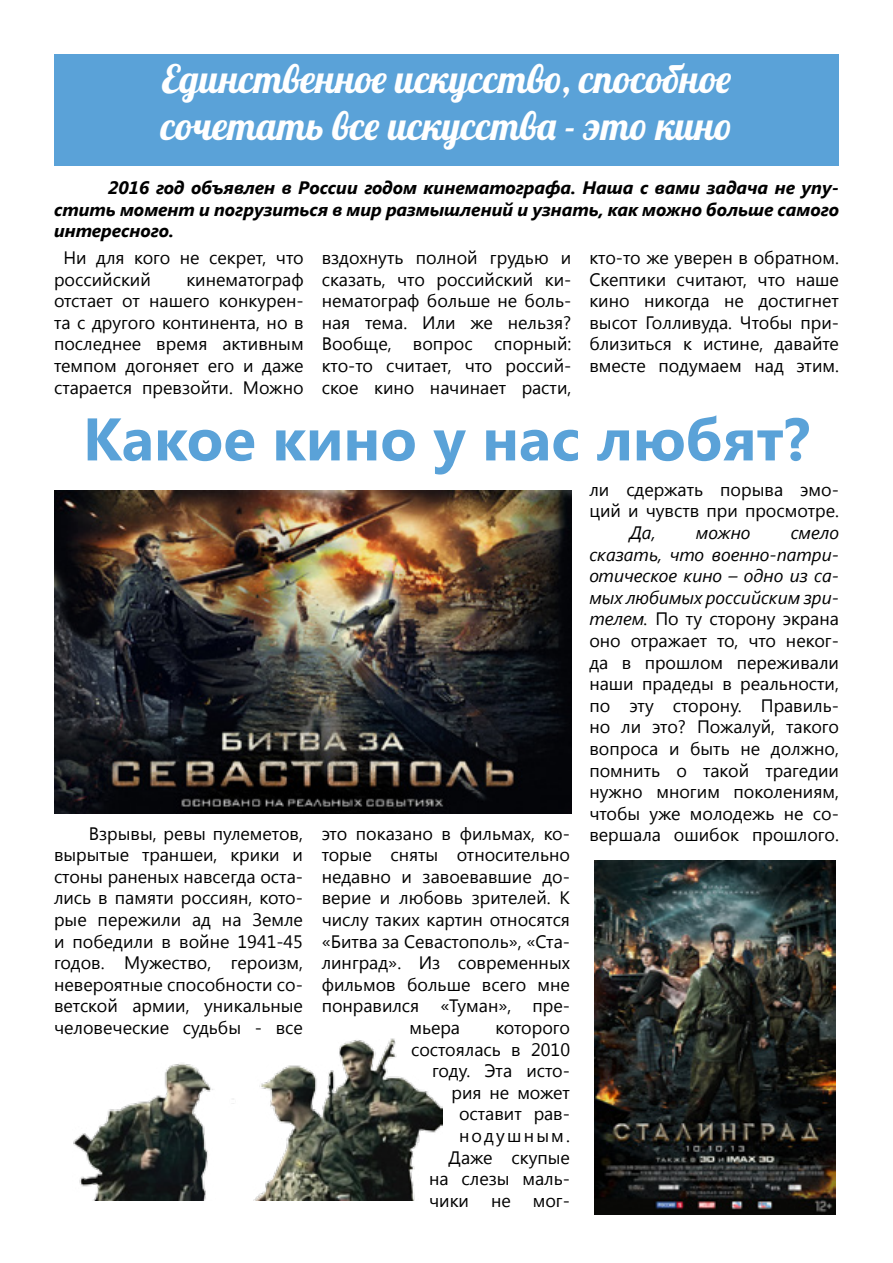
<style>
.page{position:relative;width:893px;height:1263px;background:#fff}
.page>*{position:absolute;margin:0;border:0;box-sizing:border-box;transform-origin:0 0}
.t1{font:700 60px "Segoe UI";color:#5aa2d8}
.t2{font:39px/46.8px "Lobster";color:#fff}
.t3{font:18px/21.6px "Segoe UI";color:#000;text-align:justify}
.t4{font:italic 700 18px/21.6px "Segoe UI";color:#000;text-align:justify}
.t5{font:italic 18px "Segoe UI";color:#000}
.s1{font-style:italic}
</style>
<div class="page">
<div style="left:54px;top:54px;width:785px;height:112px;background:#5aa2d8"></div>
<img style="left:54px;top:490px;width:517px;height:324px">
<img style="left:73px;top:1038px;width:370px;height:162px">
<img style="left:594px;top:861px;width:241px;height:353px">
<h2 class="t2" style="left:161px;top:55px;width:573px">Единственное искусство, способное сочетать все искусства - это кино</h2>
<p class="t4" style="left:54px;top:176px;width:786px;text-indent:54px">2016 год объявлен в России годом кинематографа. Наша с вами задача не упу&shy;стить момент и погрузиться в мир размышлений и узнать, как можно больше самого интересного.</p>
<p class="t3" style="left:54px;top:246px;width:251px;text-indent:9px">Ни для кого не секрет, что российский</p>
<p class="t3" style="left:322px;top:246px;width:251px">вздохнуть полной грудью и сказать, что российский ки&shy;нематограф больше не боль&shy;ная тема. Или же нельзя?<br>Вообще, вопрос спорный: кто-то считает, что россий&shy;ское кино начинает расти,</p>
<p class="t3" style="left:589px;top:246px;width:251px">кто-то же уверен в обратном.<br>Скептики считают, что наше кино никогда не достигнет высот Голливуда. Чтобы при&shy;близиться к истине, давайте вместе подумаем над этим.</p>
<h1 class="t1" style="left:83px;top:396px;width:729px">Какое кино у нас любят?</h1>
<p class="t3" style="left:54px;top:268px;width:251px;text-indent:132px">кинематограф отстает от нашего конкурен&shy;та с другого континента, но в последнее время активным темпом догоняет его и даже старается превзойти. Можно</p>
<p class="t3" style="left:54px;top:821px;width:251px;text-indent:35px">Взрывы, ревы пулеметов, вырытые траншеи, крики и стоны раненых навсегда оста&shy;лись в памяти россиян, кото&shy;рые пережили ад на Земле и победили в войне 1941-45 годов. Мужество, героизм, невероятные способности со&shy;ветской армии, уникальные человеческие судьбы - все</p>
<p class="t3" style="left:322px;top:821px;width:250px">это показано в фильмах, ко-</p>
<p class="t3" style="left:322px;top:843px;width:250px">торые сняты относительно</p>
<p class="t3" style="left:322px;top:865px;width:250px">недавно и завоевавшие до-</p>
<p class="t3" style="left:322px;top:886px;width:250px">верие и любовь зрителей. К</p>
<p class="t3" style="left:322px;top:908px;width:250px">числу таких картин относятся</p>
<p class="t3" style="left:322px;top:929px;width:250px">«Битва за Севастополь», «Ста-</p>
<p class="t3" style="left:322px;top:951px;width:250px">линград». Из современных</p>
<p class="t3" style="left:322px;top:973px;width:250px">фильмов больше всего мне</p>
<p class="t3" style="left:322px;top:994px;width:250px">понравился «Туман», пре-</p>
<p class="t3" style="left:410px;top:1016px;width:52px">мьера</p>
<p class="t3" style="left:411px;top:1016px;width:161px;text-align:right">которого состоялась в 2010 году. Эта исто&shy;рия не может оставит рав&shy;нодушным.<br>Даже скупые<br>на слезы маль&shy;чики не мог-</p>
<p class="t3" style="left:589px;top:478px;width:251px">ли сдержать порыва эмо&shy;ций и чувств при просмотре.</p>
<p class="t5" style="left:629px;top:520px;width:28px">Да,</p>
<p class="t5" style="left:696px;top:520px;width:56px">можно</p>
<p class="t3" style="left:589px;top:521px;width:251px;text-indent:201px"><span class="s1">смело сказать, что военно-патри&shy;отическое кино – одно из са&shy;мых любимых российским зри&shy;телем.</span> По ту сторону экрана оно отражает то, что неког&shy;да в прошлом переживали наши прадеды в реальности, по эту сторону. Правиль&shy;но ли это? Пожалуй, такого вопроса и быть не должно, помнить о такой трагедии нужно многим поколениям, чтобы уже молодежь не со&shy;вершала ошибок прошлого.</p>
</div>
